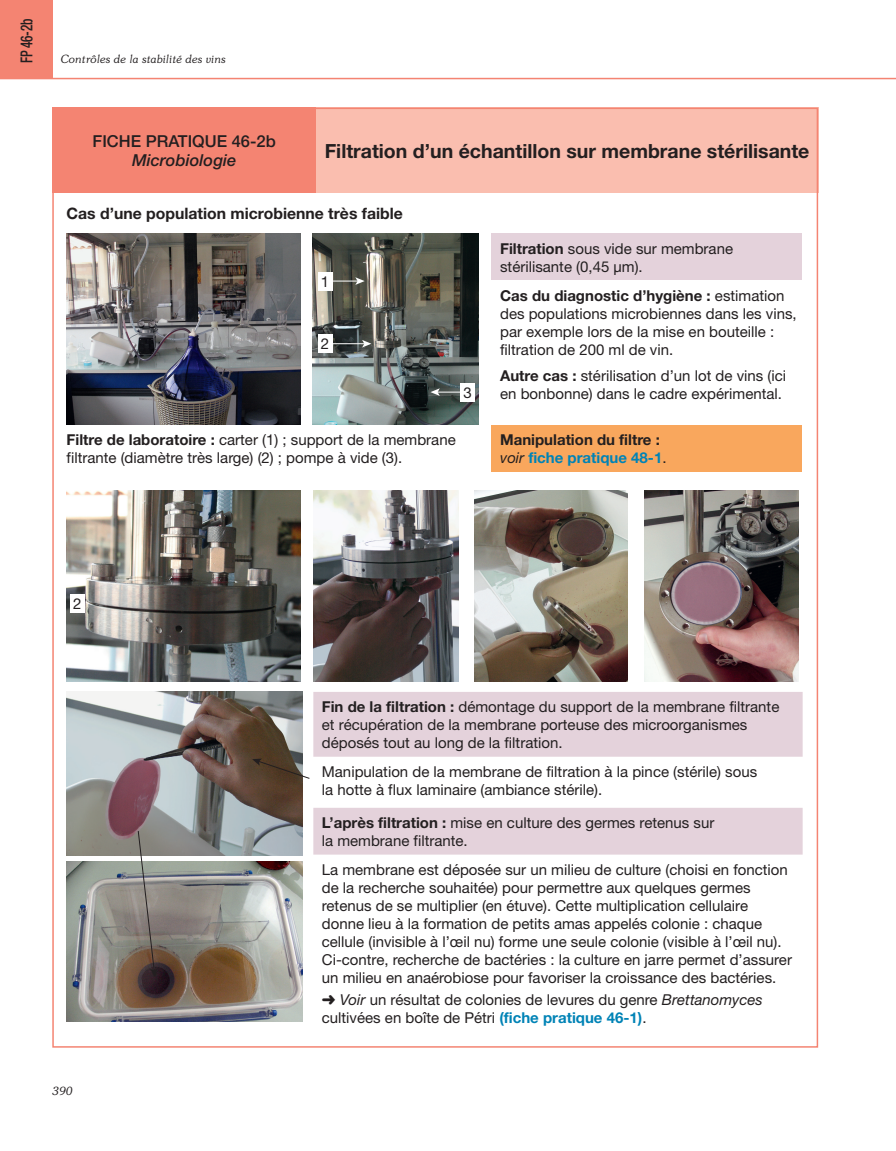
<style>
.page{position:relative;width:896px;height:1151px;background:#fff}
.page>*{position:absolute;margin:0;border:0;box-sizing:border-box;transform-origin:0 0}
.t1{font:700 19.5px "Helvetica Neue";color:#231f20}
.t2{font:500 16.5px "Helvetica Neue";color:#231f20}
.t3{font:italic 500 16.5px "Helvetica Neue";color:#231f20}
.t4{font:500 condensed 16.5px "Helvetica Neue LT Std";color:#231f20;scale:.8 1}
.t5{font:700 15.75px "Helvetica Neue";color:#231f20}
.t6{font:15px/18px "Helvetica Neue";color:#231f20}
.t7{font:700 15px/18px "Helvetica Neue";color:#231f20}
.t8{font:italic 300 11.25px "Souvenir";color:#231f20}
.s1{font-weight:700}
.s2{font-weight:400;font-style:italic}
.s3{color:#0083b6}
.s4{font-weight:400}
.s5{font-style:italic}
.s6{font-weight:700;color:#0083b6}
</style>
<div class="page">
<div style="left:0;top:0;width:52px;height:78px;background:#f48472"></div>
<hr style="left:0;top:78px;width:895px;height:1px;background:#f48472">
<div style="left:52px;top:108px;width:264px;height:85px;background:#f48472"></div>
<div style="left:316px;top:108px;width:502px;height:85px;background:#fabeaf"></div>
<div style="left:491px;top:233px;width:311px;height:47px;background:#e4d2db"></div>
<div style="left:491px;top:425px;width:311px;height:46px;background:#f9a75d"></div>
<img style="left:67px;top:233px;width:233px;height:192px">
<img style="left:313px;top:233px;width:165px;height:192px">
<div style="left:318px;top:272px;width:14px;height:18px;background:#fff"></div>
<div style="left:460px;top:383px;width:14px;height:18px;background:#fff"></div>
<div style="left:318px;top:334px;width:14px;height:19px;background:#fff"></div>
<svg style="left:332px;top:277px;width:32px;height:8px"></svg>
<hr style="left:332px;top:343px;width:33px;height:1px;background:#fff">
<svg style="left:362px;top:340px;width:9px;height:7px"></svg>
<svg style="left:430px;top:388px;width:30px;height:8px"></svg>
<svg style="left:313px;top:692px;width:489px;height:162px;fill:#e4d2db"></svg>
<img style="left:67px;top:490px;width:233px;height:192px">
<div style="left:70px;top:594px;width:14px;height:19px;background:#fff"></div>
<img style="left:313px;top:490px;width:145px;height:192px">
<img style="left:474px;top:490px;width:154px;height:192px">
<img style="left:644px;top:490px;width:154px;height:192px">
<img style="left:67px;top:862px;width:235px;height:159px">
<img style="left:67px;top:692px;width:235px;height:163px">
<svg style="left:137px;top:830px;width:21px;height:147px"></svg>
<svg style="left:252px;top:758px;width:57px;height:21px"></svg>
<p class="t4" style="left:17px;top:63px;width:57px;rotate:-90deg">FP 46-2b</p>
<p class="t8" style="left:61px;top:52px;width:166px">Contrôles de la stabilité des vins</p>
<p class="t2" style="left:93px;top:131px;width:185px">FICHE PRATIQUE 46-2B</p>
<p class="t3" style="left:132px;top:151px;width:106px">Microbiologie</p>
<h1 class="t1" style="left:325px;top:139px;width:486px">Filtration d’un échantillon sur membrane stérilisante</h1>
<p class="t5" style="left:67px;top:203px;width:338px">Cas d’une population microbienne très faible</p>
<p class="t6" style="left:321px;top:272px;width:10px">1</p>
<p class="t6" style="left:321px;top:335px;width:10px">2</p>
<p class="t6" style="left:463px;top:383px;width:10px">3</p>
<p class="t6" style="left:500px;top:239px;width:234px"><span class="s1">Filtration</span> sous vide sur membrane stérilisante (0,45 µm).</p>
<p class="t6" style="left:500px;top:286px;width:298px"><span class="s1">Cas du diagnostic d’hygiène :</span> estimation des populations microbiennes dans les vins, par exemple lors de la mise en bouteille : filtration de 200 ml de vin.</p>
<p class="t6" style="left:500px;top:366px;width:287px"><span class="s1">Autre cas :</span> stérilisation d’un lot de vins (ici en bonbonne) dans le cadre expérimental.</p>
<p class="t6" style="left:67px;top:430px;width:390px"><span class="s1">Filtre de laboratoire :</span> carter (1) ; support de la membrane filtrante (diamètre très large) (2) ; pompe à vide (3).</p>
<p class="t7" style="left:500px;top:430px;width:168px">Manipulation du filtre : <span class="s2">voir</span> <span class="s3">fiche pratique 48-1</span><span class="s4">.</span></p>
<p class="t6" style="left:73px;top:595px;width:10px">2</p>
<p class="t8" style="left:52px;top:1084px;width:22px">390</p>
<p class="t6" style="left:322px;top:697px;width:459px"><span class="s1">Fin de la filtration :</span> démontage du support de la membrane filtrante et récupération de la membrane porteuse des microorganismes déposés tout au long de la filtration.</p>
<p class="t6" style="left:322px;top:762px;width:437px">Manipulation de la membrane de filtration à la pince (stérile) sous la hotte à flux laminaire (ambiance stérile).</p>
<p class="t6" style="left:322px;top:813px;width:394px"><span class="s1">L’après filtration :</span> mise en culture des germes retenus sur la membrane filtrante.</p>
<p class="t6" style="left:322px;top:860px;width:471px">La membrane est déposée sur un milieu de culture (choisi en fonction de la recherche souhaitée) pour permettre aux quelques germes retenus de se multiplier (en étuve). Cette multiplication cellulaire donne lieu à la formation de petits amas appelés colonie : chaque cellule (invisible à l’œil nu) forme une seule colonie (visible à l’œil nu).<br>Ci-contre, recherche de bactéries : la culture en jarre permet d’assurer un milieu en anaérobiose pour favoriser la croissance des bactéries.</p>
<p class="t6" style="left:322px;top:990px;width:442px">➜ <span class="s5">Voir</span> un résultat de colonies de levures du genre <span class="s5">Brettanomyces </span>cultivées en boîte de Pétri <span class="s6">(fiche pratique 46-1)</span>.</p>
</div>
